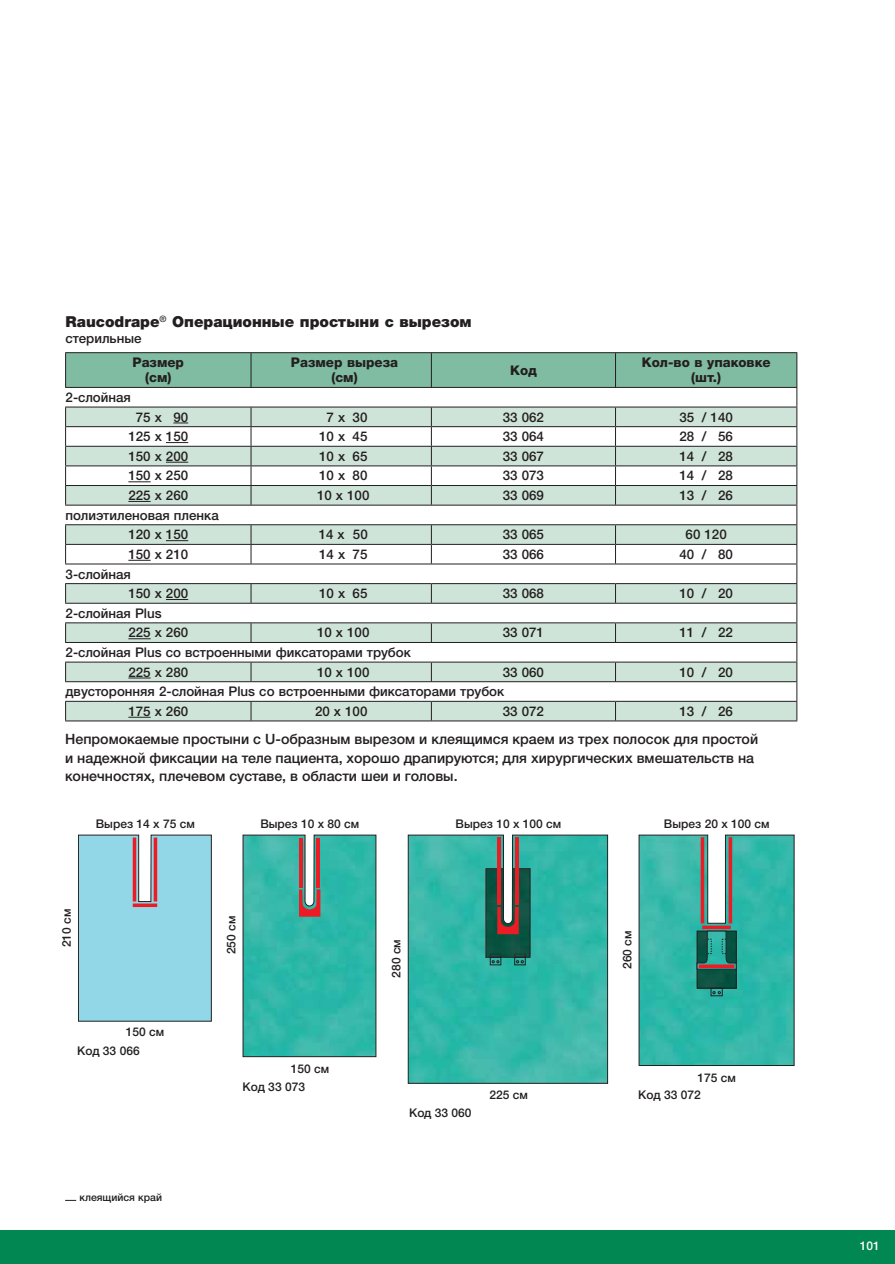
<style>
.page{position:relative;width:895px;height:1264px;background:#fff}
.page>*{position:absolute;margin:0;border:0;box-sizing:border-box;transform-origin:0 0}
.t1{font:900 15.15px "Helvetica Neue LTW1 G";color:#231f20}
.t2{font:500 14.25px/18px "Helvetica Neue LTW1 G";color:#231f20}
.t3{font:500 13.35px/19.6px "Helvetica Neue LTW1 G";color:#231f20}
.t4{font:800 13.35px/15.1px "Helvetica Neue LTW1 G";color:#231f20;text-align:center}
.t5{font:500 12px/18.5px "Helvetica Neue LTW1 G";color:#231f20}
.t6{font:500 12px "Helvetica Neue LTW1 G";color:#fff}
.t7{font:500 10.5px "Helvetica Neue LTW1 G";color:#231f20}
</style>
<div class="page">
<div style="left:0;top:1230px;width:895px;height:33px;background:#008752"></div>
<hr style="left:65px;top:720px;width:732px;height:1px;background:#231f20">
<hr style="left:65px;top:352px;width:732px;height:1px;background:#231f20">
<svg style="left:65px;top:353px;width:732px;height:367px"></svg>
<svg style="left:242px;top:834px;width:134px;height:223px"></svg>
<hr style="left:299px;top:837px;width:4px;height:50px;background:#ed1c24">
<hr style="left:317px;top:837px;width:3px;height:50px;background:#ed1c24">
<svg style="left:408px;top:834px;width:200px;height:249px"></svg>
<svg style="left:492px;top:960px;width:7px;height:3px"></svg>
<div style="left:490px;top:953px;width:11px;height:4px;border:1px dashed #231f20"></div>
<svg style="left:514px;top:957px;width:12px;height:8px"></svg>
<div style="left:514px;top:953px;width:12px;height:4px;border:1px dashed #231f20"></div>
<svg style="left:497px;top:907px;width:22px;height:27px"></svg>
<hr style="left:497px;top:837px;width:4px;height:68px;background:#ed1c24">
<hr style="left:515px;top:837px;width:4px;height:68px;background:#ed1c24">
<svg style="left:639px;top:834px;width:156px;height:232px"></svg>
<svg style="left:702px;top:925px;width:29px;height:4px"></svg>
<svg style="left:699px;top:964px;width:35px;height:4px"></svg>
<hr style="left:729px;top:837px;width:3px;height:86px;background:#ed1c24">
<hr style="left:701px;top:837px;width:3px;height:86px;background:#ed1c24">
<svg style="left:78px;top:834px;width:134px;height:187px"></svg>
<svg style="left:133px;top:903px;width:24px;height:4px"></svg>
<hr style="left:154px;top:837px;width:3px;height:64px;background:#ed1c24">
<hr style="left:133px;top:837px;width:3px;height:64px;background:#ed1c24">
<p class="t1" style="left:66px;top:312px;width:408px">Raucodrape<sup>®</sup> Операционные простыни с вырезом</p>
<p class="t3" style="left:66px;top:330px;width:77px">стерильные</p>
<p class="t4" style="left:133px;top:356px;width:53px">Размер (см)</p>
<p class="t4" style="left:291px;top:356px;width:109px">Размер выреза (см)</p>
<p class="t4" style="left:510px;top:364px;width:28px">Код</p>
<p class="t4" style="left:642px;top:356px;width:130px">Кол-во в упаковке (шт.)</p>
<p class="t3" style="left:66px;top:389px;width:67px">2-слойная</p>
<p class="t3" style="left:136px;top:409px;width:54px">75 x 90</p>
<p class="t3" style="left:326px;top:409px;width:42px">7 x 30</p>
<p class="t3" style="left:503px;top:409px;width:43px">33 062</p>
<p class="t3" style="left:680px;top:409px;width:55px">35 / 140</p>
<p class="t3" style="left:128px;top:428px;width:61px">125 x 150</p>
<p class="t3" style="left:319px;top:428px;width:50px">10 x 45</p>
<p class="t3" style="left:503px;top:428px;width:43px">33 064</p>
<p class="t3" style="left:680px;top:428px;width:55px">28 / 56</p>
<p class="t3" style="left:128px;top:448px;width:61px">150 x 200</p>
<p class="t3" style="left:319px;top:448px;width:50px">10 x 65</p>
<p class="t3" style="left:503px;top:448px;width:43px">33 067</p>
<p class="t3" style="left:680px;top:448px;width:55px">14 / 28</p>
<p class="t3" style="left:128px;top:467px;width:61px">150 x 250</p>
<p class="t3" style="left:319px;top:467px;width:50px">10 x 80</p>
<p class="t3" style="left:503px;top:467px;width:43px">33 073</p>
<p class="t3" style="left:680px;top:467px;width:55px">14 / 28</p>
<p class="t3" style="left:128px;top:487px;width:61px">225 x 260</p>
<p class="t3" style="left:317px;top:487px;width:54px">10 x 100</p>
<p class="t3" style="left:503px;top:487px;width:43px">33 069</p>
<p class="t3" style="left:679px;top:487px;width:55px">13 / 26</p>
<p class="t3" style="left:128px;top:507px;width:92px;text-indent:-63px">полиэтиленовая пленка<br>120 x 150</p>
<p class="t3" style="left:319px;top:526px;width:51px">14 x 50</p>
<p class="t3" style="left:503px;top:526px;width:43px">33 065</p>
<p class="t3" style="left:686px;top:526px;width:43px">60 120</p>
<p class="t3" style="left:128px;top:546px;width:61px">150 x 210</p>
<p class="t3" style="left:319px;top:546px;width:50px">14 x 75</p>
<p class="t3" style="left:503px;top:546px;width:43px">33 066</p>
<p class="t3" style="left:680px;top:546px;width:55px">40 / 80</p>
<p class="t3" style="left:128px;top:565px;width:61px;text-indent:-63px">3-слойная<br>150 x 200</p>
<p class="t3" style="left:319px;top:585px;width:50px">10 x 65</p>
<p class="t3" style="left:503px;top:585px;width:43px">33 068</p>
<p class="t3" style="left:680px;top:585px;width:55px">10 / 20</p>
<p class="t3" style="left:128px;top:605px;width:61px;text-indent:-63px">2-слойная Plus<br>225 x 260</p>
<p class="t3" style="left:317px;top:624px;width:54px">10 x 100</p>
<p class="t3" style="left:503px;top:624px;width:43px">33 071</p>
<p class="t3" style="left:679px;top:624px;width:55px">11 / 22</p>
<p class="t3" style="left:128px;top:644px;width:284px;text-indent:-63px">2-слойная Plus со встроенными фиксаторами трубок<br>225 x 280</p>
<p class="t3" style="left:317px;top:664px;width:54px">10 x 100</p>
<p class="t3" style="left:503px;top:664px;width:43px">33 060</p>
<p class="t3" style="left:679px;top:664px;width:55px">10 / 20</p>
<p class="t3" style="left:128px;top:683px;width:377px;text-indent:-63px">двусторонняя 2-слойная Plus со встроенными фиксаторами трубок<br>175 x 260</p>
<p class="t3" style="left:315px;top:703px;width:54px">20 x 100</p>
<p class="t3" style="left:503px;top:703px;width:43px">33 072</p>
<p class="t3" style="left:680px;top:703px;width:55px">13 / 26</p>
<p class="t2" style="left:65px;top:732px;width:695px">Непромокаемые простыни с U-образным вырезом и клеящимся краем из трех полосок для простой и надежной фиксации на теле пациента, хорошо драпируются; для хирургических вмешательств на конечностях, плечевом суставе, в области шеи и головы.</p>
<p class="t5" style="left:260px;top:816px;width:100px">Вырез 10 x 80 см</p>
<p class="t5" style="left:96px;top:816px;width:101px">Вырез 14 x 75 см</p>
<p class="t5" style="left:456px;top:816px;width:107px">Вырез 10 x 100 см</p>
<p class="t5" style="left:664px;top:816px;width:107px">Вырез 20 x 100 см</p>
<p class="t5" style="left:59px;top:947px;width:40px;rotate:-90deg">210 см</p>
<p class="t5" style="left:77px;top:1024px;width:88px;text-indent:48px">150 см<br>Код 33 066</p>
<p class="t7" style="left:79px;top:1193px;width:84px">клеящийся край</p>
<p class="t5" style="left:223px;top:954px;width:40px;rotate:-90deg">250 см</p>
<p class="t5" style="left:291px;top:1060px;width:40px">150 см</p>
<p class="t5" style="left:243px;top:1078px;width:64px">Код 33 073</p>
<p class="t5" style="left:389px;top:977px;width:40px;rotate:-90deg">280 см</p>
<p class="t5" style="left:409px;top:1105px;width:64px">Код 33 060</p>
<p class="t5" style="left:489px;top:1087px;width:40px">225 см</p>
<p class="t5" style="left:619px;top:969px;width:40px;rotate:-90deg">260 см</p>
<p class="t5" style="left:698px;top:1069px;width:40px">175 см</p>
<p class="t5" style="left:638px;top:1087px;width:64px">Код 33 072</p>
<p class="t6" style="left:860px;top:1241px;width:22px">101</p>
</div>
